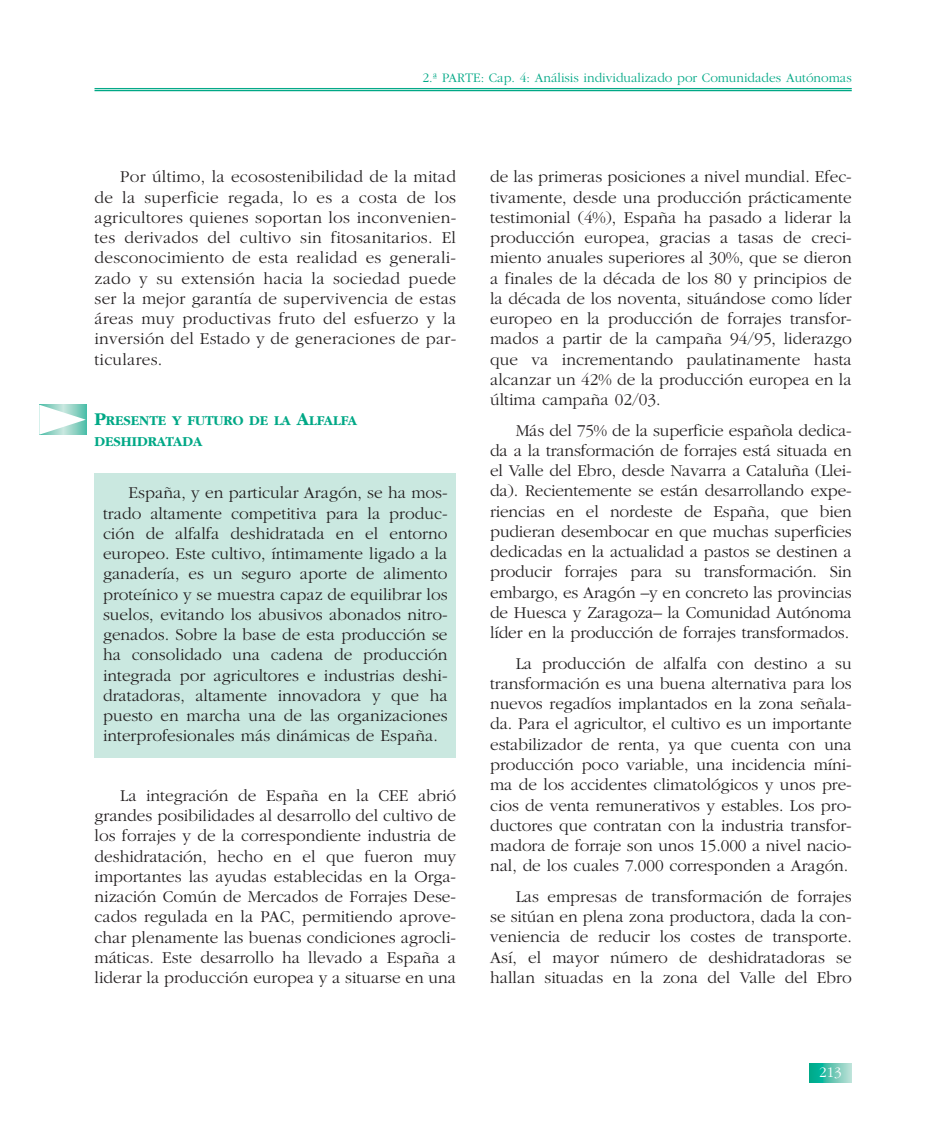
<style>
.page{position:relative;width:935px;height:1148px;background:#fff}
.page>*{position:absolute;margin:0;border:0;box-sizing:border-box;transform-origin:0 0}
.t1{font:300 17.25px/20.2px "Garamond";color:#231f20;text-align:justify}
.t2{font:300 15px "Garamond";color:#fff}
.t3{font:700 14.1px/20.2px "Garamond";color:#00a886}
.t4{font:300 13.5px "Garamond";color:#00a886}
.s1{font-size:18.75px}
</style>
<div class="page">
<hr style="left:94px;top:88px;width:757px;height:1px;background:#00a886">
<hr style="left:94px;top:90px;width:757px;height:1px;background:#00a886">
<svg style="left:809px;top:1063px;width:42px;height:19px"></svg>
<svg style="left:39px;top:405px;width:47px;height:30px"></svg>
<div style="left:94px;top:473px;width:362px;height:285px;background:#cae8e0"></div>
<p class="t4" style="left:422px;top:72px;width:430px">2.ª PARTE: Cap. 4: Análisis individualizado por Comunidades Autónomas</p>
<p class="t1" style="left:94px;top:168px;width:363px;text-indent:26px">Por último, la ecosostenibilidad de la mitad de la superficie regada, lo es a costa de los agricultores quienes soportan los inconvenien&shy;tes derivados del cultivo sin fitosanitarios. El desconocimiento de esta realidad es generali&shy;zado y su extensión hacia la sociedad puede ser la mejor garantía de supervivencia de estas áreas muy productivas fruto del esfuerzo y la inversión del Estado y de generaciones de par&shy;ticulares.</p>
<p class="t3" style="left:94px;top:412px;width:264px"><span class="s1">P</span>RESENTE Y FUTURO DE LA <span class="s1">A</span>LFALFA<br>DESHIDRATADA</p>
<p class="t1" style="left:103px;top:484px;width:346px;text-indent:26px">España, y en particular Aragón, se ha mos&shy;trado altamente competitiva para la produc&shy;ción de alfalfa deshidratada en el entorno europeo. Este cultivo, íntimamente ligado a la ganadería, es un seguro aporte de alimento proteínico y se muestra capaz de equilibrar los suelos, evitando los abusivos abonados nitro&shy;genados. Sobre la base de esta producción se ha consolidado una cadena de producción integrada por agricultores e industrias deshi&shy;dratadoras, altamente innovadora y que ha puesto en marcha una de las organizaciones interprofesionales más dinámicas de España.</p>
<p class="t1" style="left:94px;top:786px;width:363px;text-indent:26px">La integración de España en la CEE abrió grandes posibilidades al desarrollo del cultivo de los forrajes y de la correspondiente industria de deshidratación, hecho en el que fueron muy importantes las ayudas establecidas en la Orga&shy;nización Común de Mercados de Forrajes Dese&shy;cados regulada en la PAC, permitiendo aprove&shy;char plenamente las buenas condiciones agrocli&shy;máticas. Este desarrollo ha llevado a España a liderar la producción europea y a situarse en una</p>
<p class="t1" style="left:490px;top:168px;width:363px">de las primeras posiciones a nivel mundial. Efec&shy;tivamente, desde una producción prácticamente testimonial (4%), España ha pasado a liderar la producción europea, gracias a tasas de creci&shy;miento anuales superiores al 30%, que se dieron a finales de la década de los 80 y principios de la década de los noventa, situándose como líder europeo en la producción de forrajes transfor&shy;mados a partir de la campaña 94/95, liderazgo que va incrementando paulatinamente hasta alcanzar un 42% de la producción europea en la última campaña 02/03.</p>
<p class="t1" style="left:490px;top:421px;width:363px;text-indent:26px">Más del 75% de la superficie española dedica&shy;da a la transformación de forrajes está situada en el Valle del Ebro, desde Navarra a Cataluña (Llei&shy;da). Recientemente se están desarrollando expe&shy;riencias en el nordeste de España, que bien pudieran desembocar en que muchas superficies dedicadas en la actualidad a pastos se destinen a producir forrajes para su transformación. Sin embargo, es Aragón –y en concreto las provincias de Huesca y Zaragoza– la Comunidad Autónoma líder en la producción de forrajes transformados.</p>
<p class="t1" style="left:490px;top:654px;width:363px;text-indent:26px">La producción de alfalfa con destino a su transformación es una buena alternativa para los nuevos regadíos implantados en la zona señala&shy;da. Para el agricultor, el cultivo es un importante estabilizador de renta, ya que cuenta con una producción poco variable, una incidencia míni&shy;ma de los accidentes climatológicos y unos pre&shy;cios de venta remunerativos y estables. Los pro&shy;ductores que contratan con la industria transfor&shy;madora de forraje son unos 15.000 a nivel nacio&shy;nal, de los cuales 7.000 corresponden a Aragón.</p>
<p class="t1" style="left:490px;top:887px;width:363px;text-indent:26px">Las empresas de transformación de forrajes se sitúan en plena zona productora, dada la con&shy;veniencia de reducir los costes de transporte.<br>Así, el mayor número de deshidratadoras se hallan situadas en la zona del Valle del Ebro</p>
<p class="t2" style="left:819px;top:1066px;width:24px">213</p>
</div>
